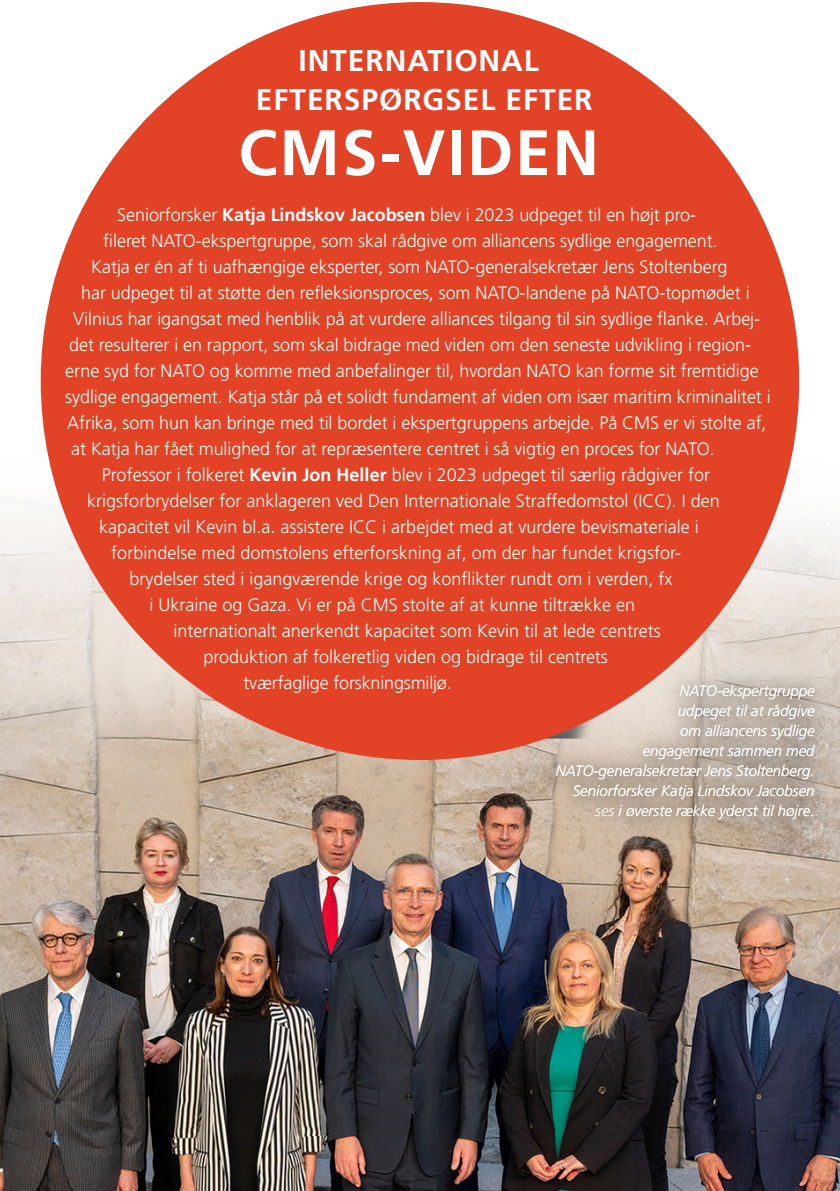
<style>
.page{position:relative;width:840px;height:1191px;background:#fff}
.page>*{position:absolute;margin:0;border:0;box-sizing:border-box;transform-origin:0 0}
.t1{font:700 64px "Frutiger";letter-spacing:.03em;color:#fff}
.t2{font:700 30px/39px "Frutiger";letter-spacing:.03em;color:#fff;text-align:center}
.t3{font:300 18px "Frutiger";letter-spacing:-.005em;color:#fff}
.t4{font:italic 300 15px/20px "Frutiger";color:#fff;text-align:right}
.s1{font-weight:700}
</style>
<div class="page">
<img style="left:0;top:459px;width:839px;height:732px">
<div style="left:41px;top:2px;width:757px;height:758px;background:#e24225;border-radius:50%"></div>
<div style="left:534px;top:662px;width:303px;height:178px;background:#000;opacity:.75"></div>
<div style="left:545px;top:673px;width:281px;height:156px;background:#000;opacity:.35"></div>
<h2 class="t2" style="left:256px;top:41px;width:338px">INTERNATIONAL<br>EFTERSPØRGSEL EFTER</h2>
<h1 class="t1" style="left:238px;top:115px;width:362px">CMS-VIDEN</h1>
<p class="t3" style="left:117px;top:205px;width:580px">Seniorforsker <span class="s1">KATJA LINDSKOV JACOBSEN</span> blev i 2023 udpeget til en højt pro-</p>
<p class="t3" style="left:103px;top:231px;width:615px">fileret NATO-ekspertgruppe, som skal rådgive om alliancens sydlige engagement.</p>
<p class="t3" style="left:91px;top:257px;width:637px">Katja er én af ti uafhængige eksperter, som NATO-generalsekretær Jens Stoltenberg</p>
<p class="t3" style="left:81px;top:283px;width:669px">har udpeget til at støtte den refleksionsproces, som NATO-landene på NATO-topmødet i</p>
<p class="t3" style="left:73px;top:309px;width:686px">Vilnius har igangsat med henblik på at vurdere alliances tilgang til sin sydlige flanke. Arbej-</p>
<p class="t3" style="left:69px;top:335px;width:683px">det resulterer i en rapport, som skal bidrage med viden om den seneste udvikling i region-</p>
<p class="t3" style="left:65px;top:361px;width:694px">erne syd for NATO og komme med anbefalinger til, hvordan NATO kan forme sit fremtidige</p>
<p class="t3" style="left:65px;top:387px;width:706px">sydlige engagement. Katja står på et solidt fundament af viden om især maritim kriminalitet i</p>
<p class="t3" style="left:67px;top:413px;width:700px">Afrika, som hun kan bringe med til bordet i ekspertgruppens arbejde. På CMS er vi stolte af,</p>
<p class="t3" style="left:71px;top:439px;width:644px">at Katja har fået mulighed for at repræsentere centret i så vigtig en proces for NATO.</p>
<p class="t3" style="left:102px;top:465px;width:609px">Professor i folkeret <span class="s1">KEVIN JON HELLER</span> blev i 2023 udpeget til særlig rådgiver for</p>
<p class="t3" style="left:87px;top:491px;width:633px">krigsforbrydelser for anklageren ved Den Internationale Straffedomstol (ICC). I den</p>
<p class="t3" style="left:99px;top:517px;width:601px">kapacitet vil Kevin bl.a. assistere ICC i arbejdet med at vurdere bevismateriale i</p>
<p class="t3" style="left:111px;top:542px;width:571px">forbindelse med domstolens efterforskning af, om der har fundet krigsfor-</p>
<p class="t3" style="left:129px;top:568px;width:544px">brydelser sted i igangværende krige og konflikter rundt om i verden, fx</p>
<p class="t3" style="left:149px;top:594px;width:487px">i Ukraine og Gaza. Vi er på CMS stolte af at kunne tiltrække en</p>
<p class="t3" style="left:173px;top:620px;width:488px">internationalt anerkendt kapacitet som Kevin til at lede centrets</p>
<p class="t3" style="left:203px;top:646px;width:405px">produktion af folkeretlig viden og bidrage til centrets</p>
<p class="t3" style="left:243px;top:672px;width:210px">tværfaglige forskningsmiljø.</p>
<p class="t4" style="left:555px;top:680px;width:260px">NATO-ekspertgruppe<br>udpeget til at rådgive<br>om alliancens sydlige<br>engagement sammen med<br>NATO-generalsekretær Jens Stoltenberg.<br>Seniorforsker Katja Lindskov Jacobsen ses i øverste række yderst til højre.</p>
</div>
